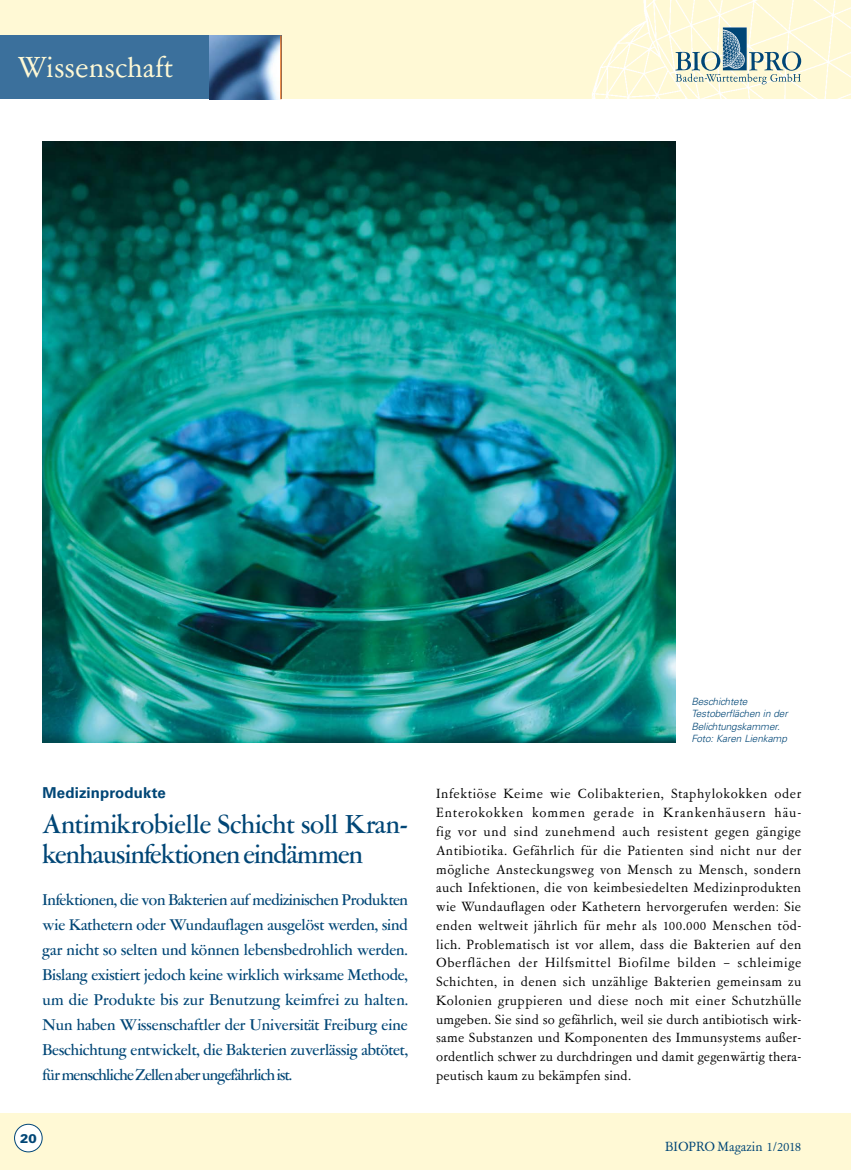
<style>
.page{position:relative;width:851px;height:1170px;background:#fff}
.page>*{position:absolute;margin:0;border:0;box-sizing:border-box;transform-origin:0 0}
.t1{font:32.5px "Garamont Amst SB Rom";color:#fff9d5}
.t2{font:500 29.38px/30px "Garamont Amst SH";letter-spacing:-.02em;color:#004676}
.t3{font:500 17.5px/25px "Garamont Amst SH";letter-spacing:-.03em;color:#004676;text-align:justify}
.t4{font:15px/18.8px "Garamont Amst SB Rom";letter-spacing:.01em;color:#000;text-align:justify}
.t5{font:15px "Garamont Amst SB Rom";color:#004676}
.t6{font:700 15px "Univers";letter-spacing:.01em;color:#004676}
.t7{font:900 12.5px "Univers";color:#004676}
.t8{font:italic 300 10px/12.5px "Univers";letter-spacing:-.01em;color:#004676}
</style>
<div class="page">
<hr style="left:850px;top:0;width:1px;height:99px;background:#fff9d5">
<hr style="left:850px;top:1113px;width:1px;height:56px;background:#fff9d5">
<div style="left:0;top:0;width:850px;height:99px;background:#fff9d5"></div>
<div style="left:0;top:1113px;width:850px;height:56px;background:#fff9d5"></div>
<div style="left:0;top:35px;width:281px;height:64px;background:#3b709c"></div>
<img style="left:209px;top:35px;width:71px;height:64px">
<div style="left:15px;top:1124px;width:27px;height:27px;background:#fff;border-radius:50%"></div>
<div style="left:14px;top:1123px;width:29px;height:29px;border:1px solid #004676;border-radius:50%"></div>
<hr style="left:280px;top:35px;width:1px;height:64px;background:#ec6608">
<svg style="left:675px;top:27px;width:126px;height:57px"></svg>
<img style="left:43px;top:142px;width:632px;height:600px">
<h1 class="t1" style="left:18px;top:51px;width:156px">Wissenschaft</h1>
<p class="t6" style="left:43px;top:784px;width:125px">Medizinprodukte</p>
<h2 class="t2" style="left:43px;top:811px;width:365px">Antimikrobielle Schicht soll Kran&shy;kenhausinfektionen eindämmen</h2>
<p class="t3" style="left:43px;top:887px;width:367px">Infektionen, die von Bakterien auf medizinischen Produkten wie Kathetern oder Wundauflagen ausgelöst werden, sind gar nicht so selten und können lebensbedrohlich werden.<br>Bislang existiert jedoch keine wirklich wirksame Methode, um die Produkte bis zur Benutzung keimfrei zu halten.<br>Nun haben Wissenschaftler der Universität Freiburg eine Beschichtung entwickelt, die Bakterien zuverlässig abtötet, für menschliche Zellen aber ungefährlich ist.</p>
<p class="t7" style="left:20px;top:1130px;width:18px">20</p>
<p class="t8" style="left:691px;top:694px;width:98px">Beschichtete<br>Testoberflächen in der<br>Belichtungskammer.<br>Foto: Karen Lienkamp</p>
<p class="t4" style="left:436px;top:785px;width:367px">Infektiöse Keime wie Colibakterien, Staphylokokken oder Enterokokken kommen gerade in Krankenhäusern häu&shy;fig vor und sind zunehmend auch resistent gegen gängige Antibiotika. Gefährlich für die Patienten sind nicht nur der mögliche Ansteckungsweg von Mensch zu Mensch, sondern auch Infektionen, die von keimbesiedelten Medizinprodukten wie Wundauflagen oder Kathetern hervorgerufen werden: Sie enden weltweit jährlich für mehr als 100.000 Menschen töd&shy;lich. Problematisch ist vor allem, dass die Bakterien auf den Oberflächen der Hilfsmittel Biofilme bilden – schleimige Schichten, in denen sich unzählige Bakterien gemeinsam zu Kolonien gruppieren und diese noch mit einer Schutzhülle umgeben. Sie sind so gefährlich, weil sie durch antibiotisch wirk&shy;same Substanzen und Komponenten des Immunsystems außer&shy;ordentlich schwer zu durchdringen und damit gegenwärtig thera&shy;peutisch kaum zu bekämpfen sind.</p>
<p class="t5" style="left:665px;top:1138px;width:138px">BIOPRO Magazin 1/2018</p>
</div>
